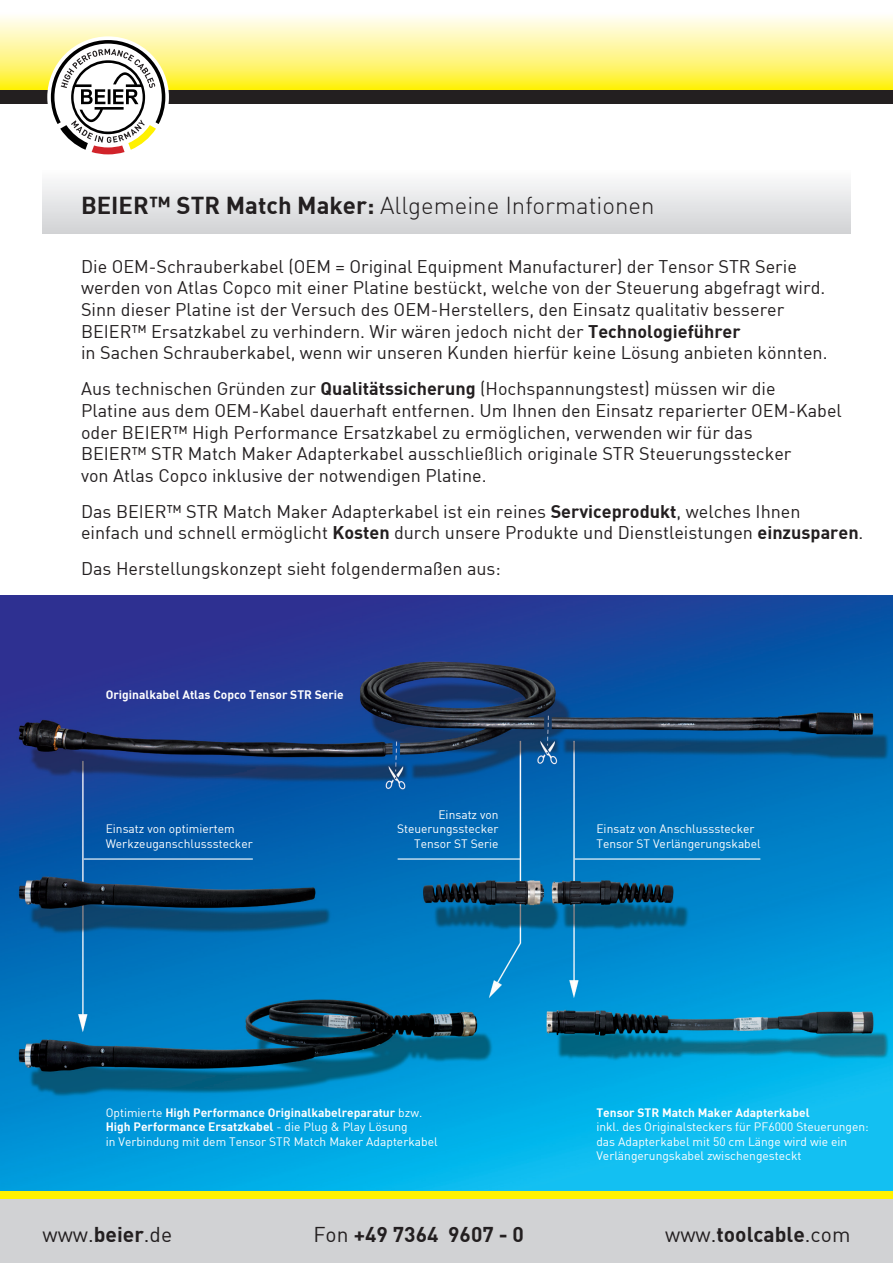
<style>
.page{position:relative;width:893px;height:1263px;background:#fff}
.page>*{position:absolute;margin:0;border:0;box-sizing:border-box;transform-origin:0 0}
.t1{font:24px "DIN Light Alternate";color:#231f20}
.t2{font:21px "DIN Bold";color:#231f20}
.t3{font:21px "DIN";color:#231f20}
.t4{font:18px/21.6px "DIN";color:#231f20}
.t5{font:12px/14.4px "DIN";color:#fff}
.t6{font:12px/14.4px "DIN Bold";color:#fff}
.s1{font-family:"DIN Bold"}
.s2{font-family:"DIN"}
</style>
<div class="page">
<div style="left:0;top:1199px;width:893px;height:64px;background:#d1d2d4"></div>
<div style="left:0;top:1191px;width:893px;height:8px;background:#fff101"></div>
<div style="left:43px;top:170px;width:807px;height:64px;background:linear-gradient(to bottom,#fcfdfd,#d1d2d5)"></div>
<img style="left:0;top:595px;width:893px;height:596px">
<hr style="left:84px;top:858px;width:169px;height:1px;background:#fff">
<hr style="left:575px;top:858px;width:185px;height:1px;background:#fff">
<hr style="left:398px;top:858px;width:123px;height:1px;background:#fff">
<div style="left:0;top:89px;width:893px;height:15px;background:#231f20"></div>
<svg style="left:0;top:16px;width:893px;height:73px"></svg>
<div style="left:47px;top:36px;width:122px;height:122px;background:#fff;border-radius:50%"></div>
<svg style="left:51px;top:40px;width:114px;height:114px"></svg>
<h1 class="t1" style="left:81px;top:191px;width:575px"><span class="s1">BEIER™ STR Match Maker:</span> Allgemeine Informationen</h1>
<p class="t4" style="left:81px;top:255px;width:748px">Die OEM-Schrauberkabel (OEM = Original Equipment Manufacturer) der Tensor STR Serie werden von Atlas Copco mit einer Platine bestückt, welche von der Steuerung abgefragt wird.<br>Sinn dieser Platine ist der Versuch des OEM-Herstellers, den Einsatz qualitativ besserer BEIER™ Ersatzkabel zu verhindern. Wir wären jedoch nicht der <span class="s1">Technologieführer<br></span>in Sachen Schrauberkabel, wenn wir unseren Kunden hierfür keine Lösung anbieten könnten.</p>
<p class="t4" style="left:81px;top:378px;width:762px">Aus technischen Gründen zur <span class="s1">Qualitätssicherung</span> (Hochspannungstest) müssen wir die<br>Platine aus dem OEM-Kabel dauerhaft entfernen. Um Ihnen den Einsatz reparierter OEM-Kabel oder BEIER™ High Performance Ersatzkabel zu ermöglichen, verwenden wir für das<br>BEIER™ STR Match Maker Adapterkabel ausschließlich originale STR Steuerungsstecker<br>von Atlas Copco inklusive der notwendigen Platine.</p>
<p class="t4" style="left:81px;top:500px;width:784px">Das BEIER™ STR Match Maker Adapterkabel ist ein reines <span class="s1">Serviceprodukt</span>, welches Ihnen<br>einfach und schnell ermöglicht <span class="s1">Kosten</span> durch unsere Produkte und Dienstleistungen <span class="s1">einzusparen</span>.</p>
<p class="t4" style="left:81px;top:558px;width:421px">Das Herstellungskonzept sieht folgendermaßen aus:</p>
<p class="t6" style="left:106px;top:687px;width:240px">Originalkabel Atlas Copco Tensor STR Serie</p>
<p class="t5" style="left:106px;top:822px;width:149px">Einsatz von optimiertem<br>Werkzeuganschlussstecker</p>
<p class="t5" style="left:397px;top:807px;width:103px;text-align:right">Einsatz von<br>Steuerungsstecker<br>Tensor ST Serie</p>
<p class="t5" style="left:596px;top:821px;width:166px">Einsatz von Anschlussstecker<br>Tensor ST Verlängerungskabel</p>
<p class="t6" style="left:106px;top:1105px;width:318px"><span class="s2">Optimierte</span> High Performance Originalkabelreparatur <span class="s2">bzw.<br></span>High Performance Ersatzkabel <span class="s2">- die Plug &amp; Play Lösung</span></p>
<p class="t5" style="left:106px;top:1134px;width:333px">in Verbindung mit dem Tensor STR Match Maker Adapterkabel</p>
<p class="t6" style="left:596px;top:1105px;width:215px">Tensor STR Match Maker Adapterkabel</p>
<p class="t5" style="left:596px;top:1119px;width:274px">inkl. des Originalsteckers für PF6000 Steuerungen: das Adapterkabel mit 50 cm Länge wird wie ein<br>Verlängerungskabel zwischengesteckt</p>
<p class="t2" style="left:313px;top:1220px;width:212px"><span class="s2">Fon</span> +49 7364 9607 - 0</p>
<p class="t3" style="left:43px;top:1221px;width:131px">www.<span class="s1">beier</span>.de</p>
<p class="t2" style="left:665px;top:1220px;width:187px"><span class="s2">www.</span>toolcable<span class="s2">.com</span></p>
</div>
